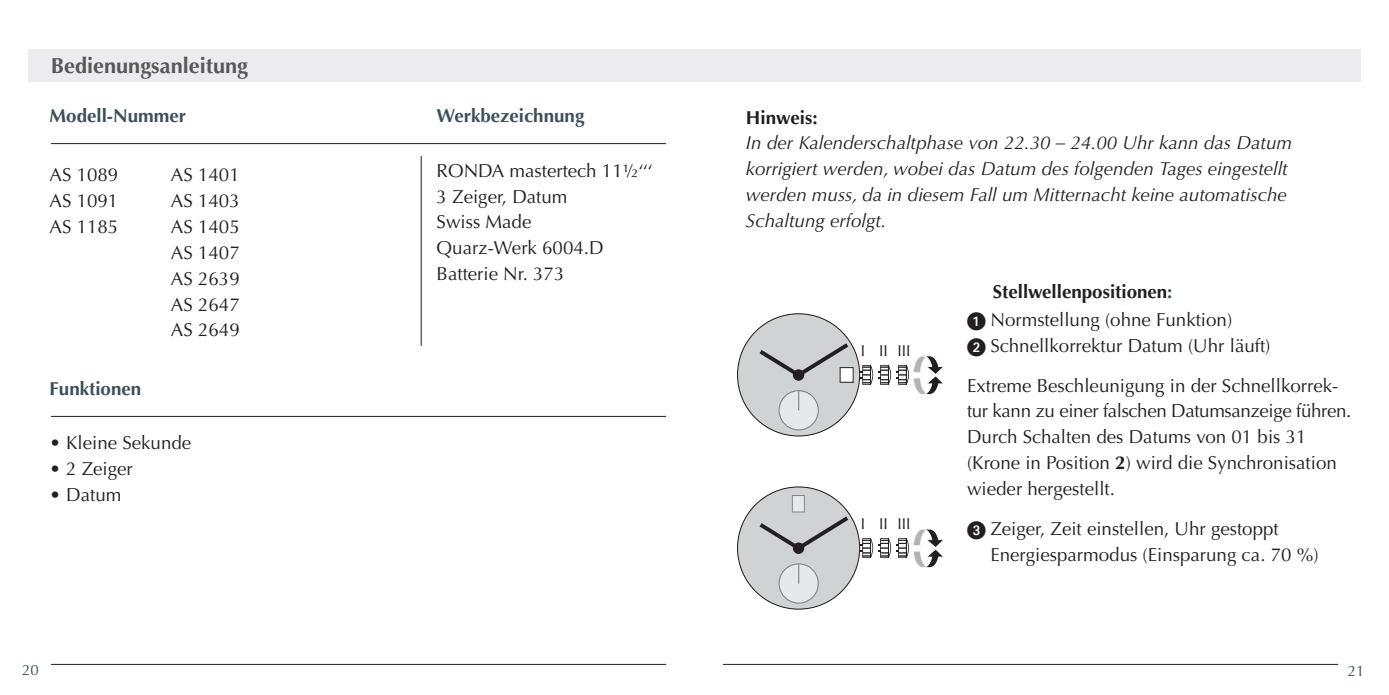
<style>
.page{position:relative;width:1389px;height:695px;background:#fff}
.page>*{position:absolute;margin:0;border:0;box-sizing:border-box;transform-origin:0 0}
.t1{font:700 21.75px "Optima LT Std";color:#57585a}
.t2{font:18.75px/25.8px "Optima LT Std";color:#231f20}
.t3{font:italic 18.75px/25.8px "Optima LT Std";color:#231f20}
.t4{font:700 18.75px "Optima LT Std";color:#3d4f59}
.t5{font:700 18.75px "Optima LT Std";color:#231f20}
.t6{font:15.75px "Optima";color:#231f20}
.t7{font:15px "Optima LT Std";color:#3d4f59}
.s1{color:#3d4f59}
.s2{font-family:"European Pi One"}
.s3{font-weight:700}
</style>
<div class="page">
<hr style="left:51px;top:663px;width:615px;height:1px;background:#231f20">
<hr style="left:723px;top:663px;width:615px;height:1px;background:#231f20">
<svg style="left:737px;top:313px;width:206px;height:123px"></svg>
<div style="left:793px;top:369px;width:11px;height:11px;background:#231f20;border-radius:50%"></div>
<svg style="left:737px;top:486px;width:207px;height:123px"></svg>
<hr style="left:51px;top:143px;width:615px;height:1px;background:#231f20">
<hr style="left:51px;top:416px;width:615px;height:1px;background:#231f20">
<hr style="left:421px;top:156px;width:1px;height:190px;background:#231f20">
<div style="left:28px;top:49px;width:1333px;height:32px;background:#ececee"></div>
<p class="t1" style="left:51px;top:53px;width:199px">Bedienungsanleitung</p>
<p class="t4" style="left:50px;top:104px;width:138px">Modell-Nummer</p>
<p class="t2" style="left:50px;top:162px;width:70px;text-align:justify">AS 1089<br>AS 1091<br>AS 1185</p>
<p class="t2" style="left:171px;top:162px;width:70px;text-align:justify">AS 1401<br>AS 1403<br>AS 1405<br>AS 1407<br>AS 2639<br>AS 2647<br>AS 2649</p>
<p class="t4" style="left:50px;top:377px;width:93px">Funktionen</p>
<p class="t2" style="left:50px;top:430px;width:143px">• Kleine Sekunde</p>
<p class="t2" style="left:50px;top:456px;width:85px">• 2 Zeiger</p>
<p class="t2" style="left:50px;top:482px;width:73px">• Datum</p>
<p class="t4" style="left:437px;top:104px;width:149px">Werkbezeichnung</p>
<p class="t2" style="left:437px;top:158px;width:218px">RONDA mastertech 11½‘‘‘<br>3 Zeiger, Datum<br>Swiss Made<br>Quarz-Werk 6004.D<br>Batterie Nr. 373</p>
<p class="t5" style="left:746px;top:106px;width:73px">Hinweis:</p>
<p class="t3" style="left:746px;top:130px;width:548px">In der Kalenderschaltphase von 22.30 – 24.00 Uhr kann das Datum korrigiert werden, wobei das Datum des folgenden Tages eingestellt werden muss, da in diesem Fall um Mitternacht keine automatische Schaltung erfolgt.</p>
<p class="t6" style="left:861px;top:341px;width:51px">I II III</p>
<p class="t6" style="left:861px;top:514px;width:51px">I II III</p>
<p class="t5" style="left:993px;top:281px;width:181px">Stellwellenpositionen<span class="s1">:</span></p>
<p class="t2" style="left:967px;top:307px;width:305px"><span class="s2">1</span> Normstellung (ohne Funktion)<br><span class="s2">2</span> Schnellkorrektur Datum (Uhr läuft)</p>
<p class="t2" style="left:967px;top:372px;width:386px">Extreme Beschleunigung in der Schnellkorrek&shy;tur kann zu einer falschen Datumsanzeige führen.<br>Durch Schalten des Datums von 01 bis 31 (Krone in Position <span class="s3">2</span>) wird die Synchronisation wieder hergestellt.</p>
<p class="t2" style="left:990px;top:516px;width:330px;text-indent:-23px"><span class="s2">3</span> Zeiger, Zeit einstellen, Uhr gestoppt<br>Energiesparmodus (Einsparung ca. 70 %)</p>
<p class="t7" style="left:22px;top:661px;width:18px">20</p>
<p class="t7" style="left:1348px;top:662px;width:18px">21</p>
</div>
